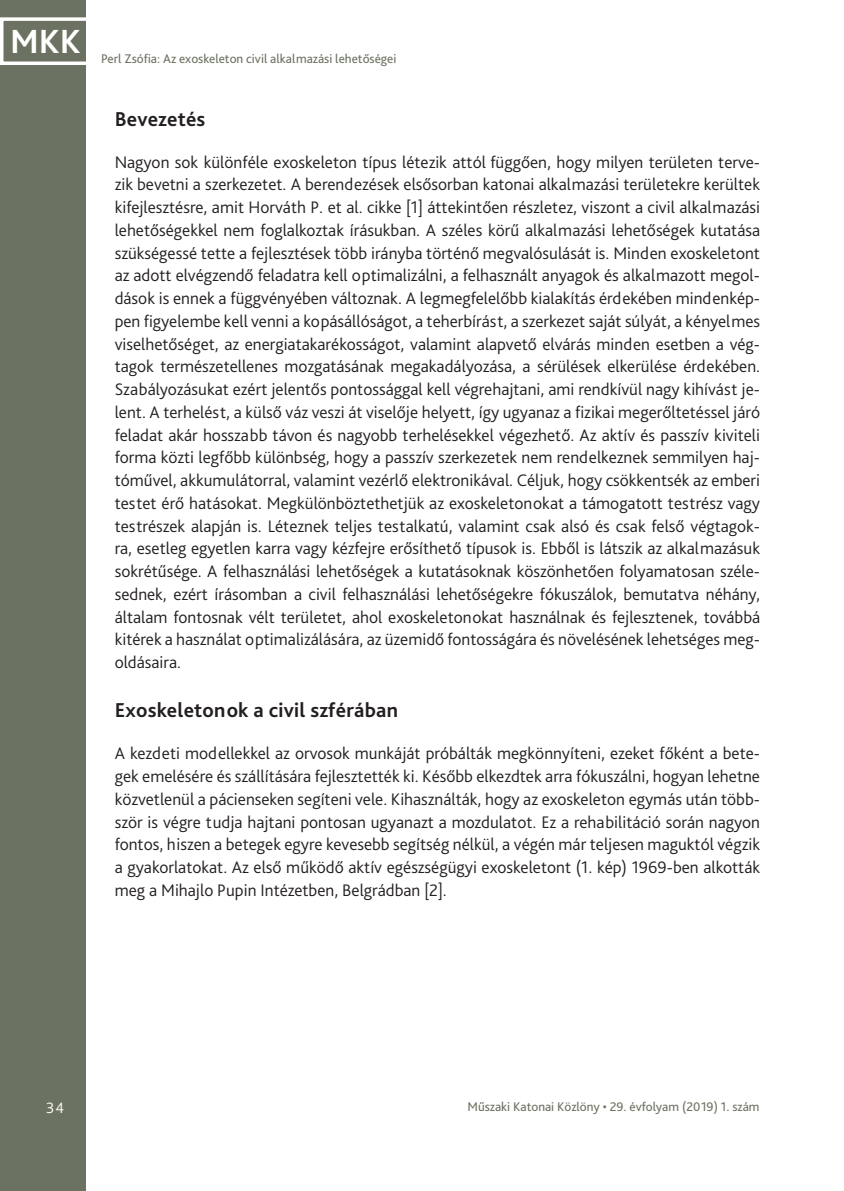
<style>
.page{position:relative;width:844px;height:1191px;background:#fff}
.page>*{position:absolute;margin:0;border:0;box-sizing:border-box;transform-origin:0 0}
.t1{font:700 35px "Bliss Pro";color:#fff}
.Címsor_1{font:700 21px "Bliss Pro";letter-spacing:.01em;color:#231f20}
.Szöveg_1st{font:300 17.5px/22.8px "Bliss Pro";color:#231f20;text-align:justify}
.t2{font:300 15.75px "Bliss Pro";color:#fff}
.t3{font:13.12px "Bliss Pro";color:#6c7261}
</style>
<div class="page">
<div style="left:0;top:0;width:85px;height:1191px;background:#6c7261"></div>
<div style="left:0;top:17px;width:94px;height:48px;border:4px solid #fff"></div>
<h1 class="t1" style="left:10px;top:20px;width:72px">MKK</h1>
<p class="t3" style="left:101px;top:50px;width:297px">Perl Zsófia: Az exoskeleton civil alkalmazási lehetőségei</p>
<p class="Címsor_1" style="left:115px;top:105px;width:92px">Bevezetés</p>
<p class="Szöveg_1st" style="left:115px;top:150px;width:646px">Nagyon sok különféle exoskeleton típus létezik attól függően, hogy milyen területen terve&shy;zik bevetni a szerkezetet. A berendezések elsősorban katonai alkalmazási területekre kerültek kifejlesztésre, amit Horváth P. et al. cikke [1] áttekintően részletez, viszont a civil alkalmazási lehetőségekkel nem foglalkoztak írásukban. A széles körű alkalmazási lehetőségek kutatása szükségessé tette a fejlesztések több irányba történő megvalósulását is. Minden exoskeletont az adott elvégzendő feladatra kell optimalizálni, a felhasznált anyagok és alkalmazott megol&shy;dások is ennek a függvényében változnak. A legmegfelelőbb kialakítás érdekében mindenkép&shy;pen figyelembe kell venni a kopásállóságot, a teherbírást, a szerkezet saját súlyát, a kényelmes viselhetőséget, az energiatakarékosságot, valamint alapvető elvárás minden esetben a vég&shy;tagok természetellenes mozgatásának megakadályozása, a sérülések elkerülése érdekében.<br>Szabályozásukat ezért jelentős pontossággal kell végrehajtani, ami rendkívül nagy kihívást je&shy;lent. A terhelést, a külső váz veszi át viselője helyett, így ugyanaz a fizikai megerőltetéssel járó feladat akár hosszabb távon és nagyobb terhelésekkel végezhető. Az aktív és passzív kiviteli forma közti legfőbb különbség, hogy a passzív szerkezetek nem rendelkeznek semmilyen haj&shy;tóművel, akkumulátorral, valamint vezérlő elektronikával. Céljuk, hogy csökkentsék az emberi testet érő hatásokat. Megkülönböztethetjük az exoskeletonokat a támogatott testrész vagy testrészek alapján is. Léteznek teljes testalkatú, valamint csak alsó és csak felső végtagok&shy;ra, esetleg egyetlen karra vagy kézfejre erősíthető típusok is. Ebből is látszik az alkalmazásuk sokrétűsége. A felhasználási lehetőségek a kutatásoknak köszönhetően folyamatosan széle&shy;sednek, ezért írásomban a civil felhasználási lehetőségekre fókuszálok, bemutatva néhány, általam fontosnak vélt területet, ahol exoskeletonokat használnak és fejlesztenek, továbbá kitérek a használat optimalizálására, az üzemidő fontosságára és növelésének lehetséges meg&shy;oldásaira.</p>
<p class="Címsor_1" style="left:115px;top:697px;width:285px">Exoskeletonok a civil szférában</p>
<p class="Szöveg_1st" style="left:115px;top:741px;width:646px">A kezdeti modellekkel az orvosok munkáját próbálták megkönnyíteni, ezeket főként a bete&shy;gek emelésére és szállítására fejlesztették ki. Később elkezdtek arra fókuszálni, hogyan lehetne közvetlenül a pácienseken segíteni vele. Kihasználták, hogy az exoskeleton egymás után több&shy;ször is végre tudja hajtani pontosan ugyanazt a mozdulatot. Ez a rehabilitáció során nagyon fontos, hiszen a betegek egyre kevesebb segítség nélkül, a végén már teljesen maguktól végzik a gyakorlatokat. Az első működő aktív egészségügyi exoskeletont (1. kép) 1969-ben alkották meg a Mihajlo Pupin Intézetben, Belgrádban [2].</p>
<p class="t2" style="left:46px;top:1098px;width:19px">34</p>
<p class="t3" style="left:467px;top:1098px;width:293px">Műszaki Katonai Közlöny • 29. évfolyam (2019) 1. szám</p>
</div>
